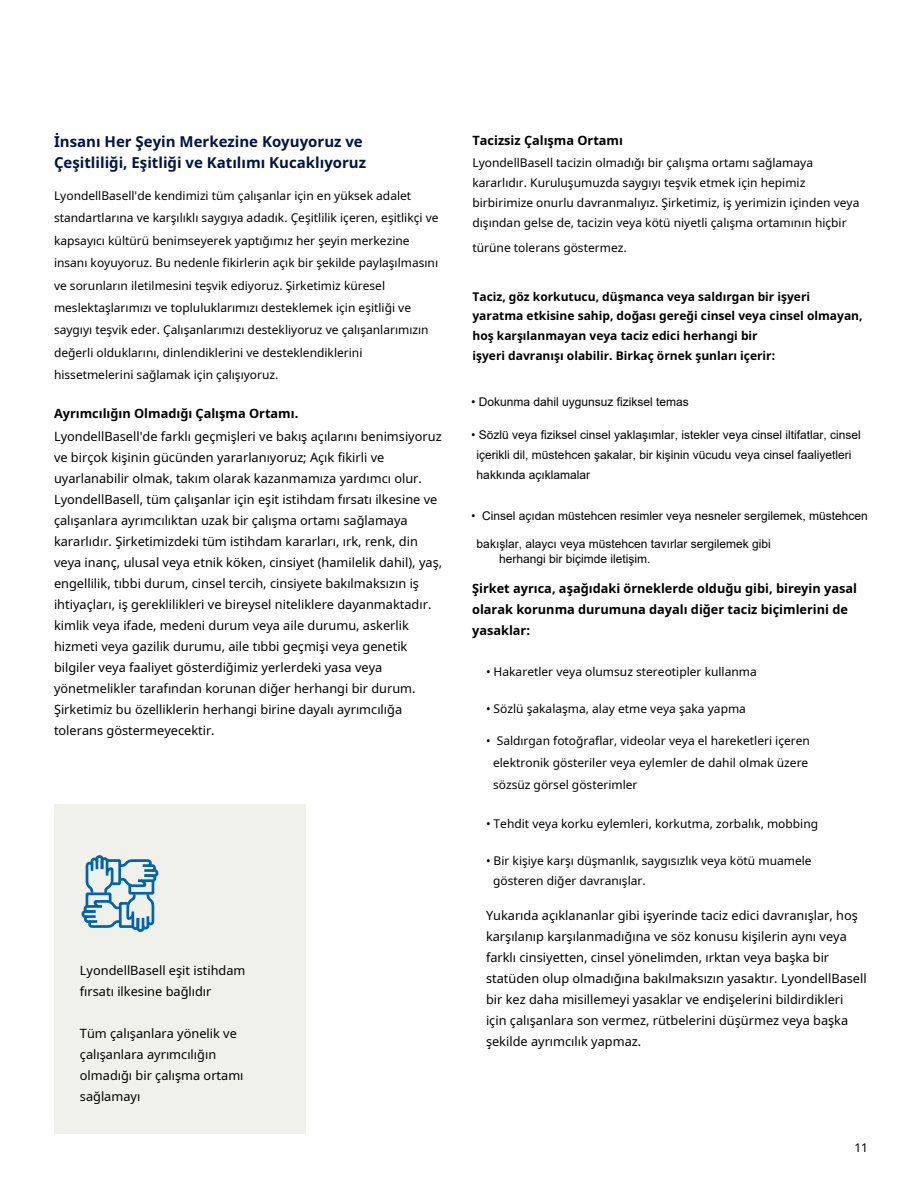
<style>
.page{position:relative;width:918px;height:1188px;background:#fff}
.page>*{position:absolute;margin:0;border:0;box-sizing:border-box;transform-origin:0 0}
.t1{font:700 15px/21px "Noto Sans";color:#001446}
.t2{font:12.75px/21px "Noto Sans";color:#000}
.t3{font:700 12.75px/21px "Noto Sans";color:#000}
.t4{font:12px/22.4px "Noto Sans";color:#000}
.t5{font:12px/19.8px "Arial";color:#000}
.t6{font:700 12px/19.8px "Noto Sans";color:#000}
.s1{font-family:"Noto Sans"}
</style>
<div class="page">
<div style="left:54px;top:805px;width:252px;height:329px;background:#f1f1ec"></div>
<svg style="left:81px;top:855px;width:78px;height:77px"></svg>
<p class="t1" style="left:54px;top:131px;width:314px">İnsanı Her Şeyin Merkezine Koyuyoruz ve<br>Çeşitliliği, Eşitliği ve Katılımı Kucaklıyoruz</p>
<p class="t3" style="left:472px;top:130px;width:152px">Tacizsiz Çalışma Ortamı</p>
<p class="t4" style="left:472px;top:153px;width:388px;line-height:19.8px">LyondellBasell tacizin olmadığı bir çalışma ortamı sağlamaya kararlıdır. Kuruluşumuzda saygıyı teşvik etmek için hepimiz birbirimize onurlu davranmalıyız. Şirketimiz, iş yerimizin içinden veya dışından gelse de, tacizin veya kötü niyetli çalışma ortamının hiçbir</p>
<p class="t4" style="left:472px;top:236px;width:156px">türüne tolerans göstermez.</p>
<p class="t6" style="left:472px;top:286px;width:392px">Taciz, göz korkutucu, düşmanca veya saldırgan bir işyeri yaratma etkisine sahip, doğası gereği cinsel veya cinsel olmayan, hoş karşılanmayan veya taciz edici herhangi bir<br>işyeri davranışı olabilir. Birkaç örnek şunları içerir:</p>
<p class="t4" style="left:54px;top:184px;width:386px">LyondellBasell'de kendimizi tüm çalışanlar için en yüksek adalet standartlarına ve karşılıklı saygıya adadık. Çeşitlilik içeren, eşitlikçi ve kapsayıcı kültürü benimseyerek yaptığımız her şeyin merkezine insanı koyuyoruz. Bu nedenle fikirlerin açık bir şekilde paylaşılmasını ve sorunların iletilmesini teşvik ediyoruz. Şirketimiz küresel meslektaşlarımızı ve topluluklarımızı desteklemek için eşitliği ve saygıyı teşvik eder. Çalışanlarımızı destekliyoruz ve çalışanlarımızın değerli olduklarını, dinlendiklerini ve desteklendiklerini hissetmelerini sağlamak için çalışıyoruz.</p>
<p class="t3" style="left:54px;top:403px;width:246px">Ayrımcılığın Olmadığı Çalışma Ortamı.</p>
<p class="t2" style="left:54px;top:426px;width:390px">LyondellBasell'de farklı geçmişleri ve bakış açılarını benimsiyoruz ve birçok kişinin gücünden yararlanıyoruz; Açık fikirli ve uyarlanabilir olmak, takım olarak kazanmamıza yardımcı olur.<br>LyondellBasell, tüm çalışanlar için eşit istihdam fırsatı ilkesine ve çalışanlara ayrımcılıktan uzak bir çalışma ortamı sağlamaya kararlıdır. Şirketimizdeki tüm istihdam kararları, ırk, renk, din veya inanç, ulusal veya etnik köken, cinsiyet (hamilelik dahil), yaş, engellilik, tıbbi durum, cinsel tercih, cinsiyete bakılmaksızın iş ihtiyaçları, iş gereklilikleri ve bireysel niteliklere dayanmaktadır. kimlik veya ifade, medeni durum veya aile durumu, askerlik hizmeti veya gazilik durumu, aile tıbbi geçmişi veya genetik bilgiler veya faaliyet gösterdiğimiz yerlerdeki yasa veya yönetmelikler tarafından korunan diğer herhangi bir durum.<br>Şirketimiz bu özelliklerin herhangi birine dayalı ayrımcılığa tolerans göstermeyecektir.</p>
<p class="t5" style="left:471px;top:392px;width:219px"><span class="s1">•</span> Dokunma dahil uygunsuz fiziksel temas</p>
<p class="t5" style="left:477px;top:425px;width:386px;text-indent:-5px"><span class="s1">•</span> Sözlü veya fiziksel cinsel yaklaşımlar, istekler veya cinsel iltifatlar, cinsel içerikli dil, müstehcen şakalar, bir kişinin vücudu veya cinsel faaliyetleri hakkında açıklamalar</p>
<p class="t5" style="left:471px;top:505px;width:398px"><span class="s1">•</span> Cinsel açıdan müstehcen resimler veya nesneler sergilemek, müstehcen</p>
<p class="t5" style="left:499px;top:536px;width:273px;line-height:15.1px;text-indent:-22px">bakışlar, alaycı veya müstehcen tavırlar sergilemek gibi herhangi bir biçimde iletişim.</p>
<p class="t3" style="left:472px;top:577px;width:386px">Şirket ayrıca, aşağıdaki örneklerde olduğu gibi, bireyin yasal olarak korunma durumuna dayalı diğer taciz biçimlerini de yasaklar:</p>
<p class="t4" style="left:486px;top:660px;width:272px">• Hakaretler veya olumsuz stereotipler kullanma</p>
<p class="t4" style="left:486px;top:697px;width:262px">• Sözlü şakalaşma, alay etme veya şaka yapma</p>
<p class="t4" style="left:493px;top:729px;width:318px;text-indent:-7px">• Saldırgan fotoğraflar, videolar veya el hareketleri içeren elektronik gösteriler veya eylemler de dahil olmak üzere sözsüz görsel gösterimler</p>
<p class="t4" style="left:486px;top:812px;width:334px">• Tehdit veya korku eylemleri, korkutma, zorbalık, mobbing</p>
<p class="t4" style="left:493px;top:850px;width:320px;line-height:19.8px;text-indent:-7px">• Bir kişiye karşı düşmanlık, saygısızlık veya kötü muamele gösteren diğer davranışlar.</p>
<p class="t2" style="left:486px;top:905px;width:382px">Yukarıda açıklananlar gibi işyerinde taciz edici davranışlar, hoş karşılanıp karşılanmadığına ve söz konusu kişilerin aynı veya farklı cinsiyetten, cinsel yönelimden, ırktan veya başka bir statüden olup olmadığına bakılmaksızın yasaktır. LyondellBasell bir kez daha misillemeyi yasaklar ve endişelerini bildirdikleri için çalışanlara son vermez, rütbelerini düşürmez veya başka şekilde ayrımcılık yapmaz.</p>
<p class="t2" style="left:80px;top:959px;width:167px">LyondellBasell eşit istihdam fırsatı ilkesine bağlıdır</p>
<p class="t2" style="left:80px;top:1022px;width:165px">Tüm çalışanlara yönelik ve çalışanlara ayrımcılığın olmadığı bir çalışma ortamı sağlamayı</p>
<p class="t4" style="left:854px;top:1136px;width:15px">11</p>
</div>
